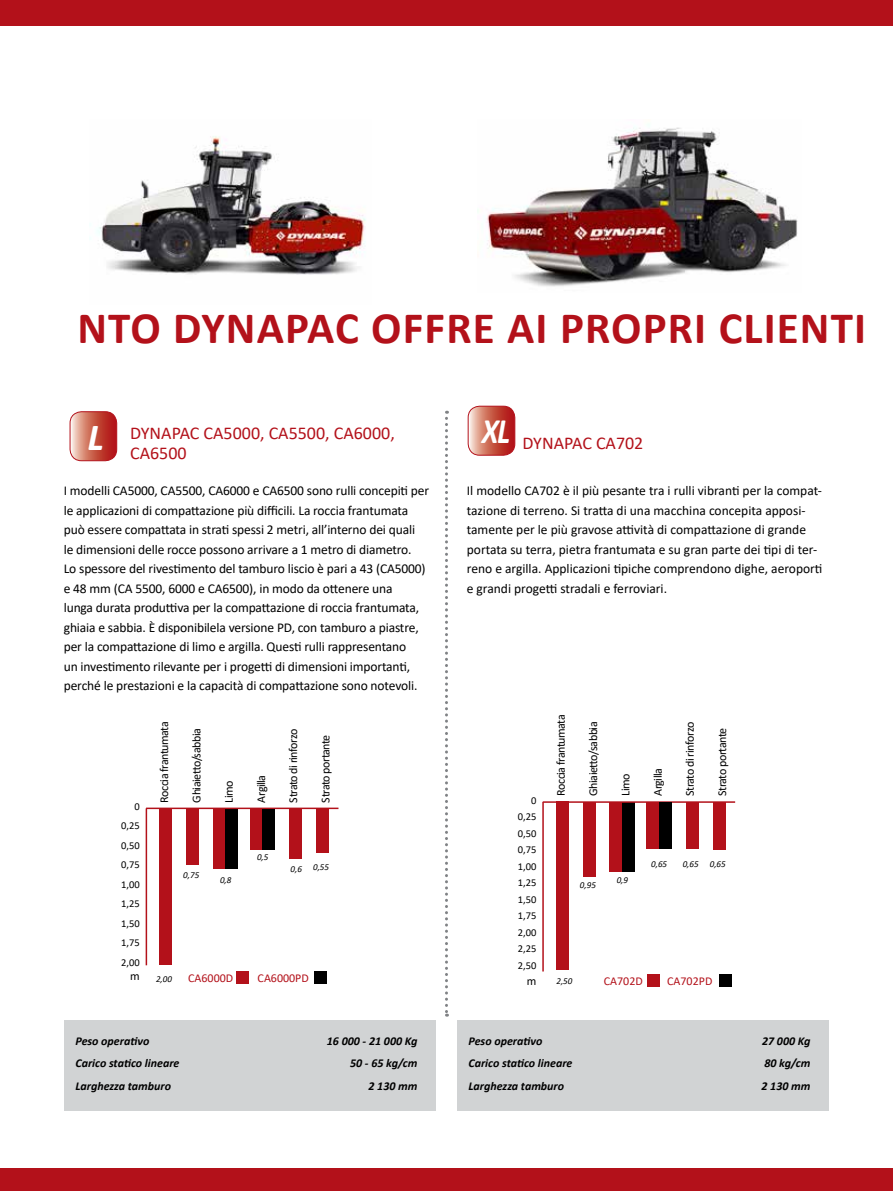
<style>
.page{position:relative;width:893px;height:1191px;background:#fff}
.page>*{position:absolute;margin:0;border:0;box-sizing:border-box;transform-origin:0 0}
.t1{font:700 45px "Calibri";letter-spacing:.025em;color:#b3111a}
.t2{font:italic 700 38.4px "Calibri";color:#fff}
.t3{font:18px/19.5px "Calibri";color:#b3111a}
.t4{font:13.5px/19.5px "Calibri";letter-spacing:-.01em;color:#000}
.t5{font:12px "Calibri";letter-spacing:-.04em;color:#000}
.t6{font:italic 700 12px "Calibri";color:#000}
.t7{font:12px "Calibri";color:#b3111a}
.t8{font:10.5px/16.5px "Calibri";color:#000;text-align:justify}
.t9{font:italic 9px "Calibri";color:#000}
</style>
<div class="page">
<svg style="left:70px;top:412px;width:47px;height:49px"></svg>
<div style="left:70px;top:411px;width:47px;height:50px;border:1px solid #b3111a;border-radius:12px"></div>
<svg style="left:468px;top:406px;width:47px;height:49px"></svg>
<div style="left:468px;top:406px;width:47px;height:50px;border:1px solid #b3111a;border-radius:12px"></div>
<div style="left:237px;top:970px;width:12px;height:13px;background:#b3111a"></div>
<div style="left:314px;top:970px;width:13px;height:13px;background:#000"></div>
<hr style="left:146px;top:808px;width:1px;height:157px;background:#b3111a">
<div style="left:186px;top:808px;width:13px;height:57px;background:#b3111a"></div>
<div style="left:213px;top:808px;width:12px;height:61px;background:#b3111a"></div>
<div style="left:225px;top:808px;width:13px;height:61px;background:#000"></div>
<hr style="left:146px;top:807px;width:192px;height:2px;background:#b3111a">
<div style="left:250px;top:808px;width:13px;height:41px;background:#b3111a"></div>
<div style="left:262px;top:808px;width:13px;height:41px;background:#000"></div>
<div style="left:289px;top:809px;width:13px;height:49px;background:#b3111a"></div>
<div style="left:316px;top:808px;width:13px;height:44px;background:#b3111a"></div>
<div style="left:159px;top:809px;width:13px;height:156px;background:#b3111a"></div>
<div style="left:647px;top:974px;width:13px;height:13px;background:#b3111a"></div>
<div style="left:719px;top:974px;width:13px;height:13px;background:#000"></div>
<hr style="left:542px;top:802px;width:2px;height:169px;background:#b3111a">
<div style="left:583px;top:802px;width:13px;height:74px;background:#b3111a"></div>
<div style="left:609px;top:802px;width:13px;height:69px;background:#b3111a"></div>
<div style="left:622px;top:802px;width:12px;height:69px;background:#000"></div>
<hr style="left:543px;top:801px;width:192px;height:2px;background:#b3111a">
<div style="left:646px;top:802px;width:13px;height:47px;background:#b3111a"></div>
<div style="left:659px;top:802px;width:13px;height:47px;background:#000"></div>
<div style="left:686px;top:802px;width:13px;height:47px;background:#b3111a"></div>
<div style="left:713px;top:802px;width:13px;height:47px;background:#b3111a"></div>
<div style="left:556px;top:801px;width:13px;height:168px;background:#b3111a"></div>
<div style="left:64px;top:1020px;width:372px;height:90px;background:#d1d3d4"></div>
<div style="left:457px;top:1020px;width:372px;height:90px;background:#d1d3d4"></div>
<svg style="left:445px;top:411px;width:3px;height:605px"></svg>
<div style="left:0;top:1168px;width:893px;height:23px;background:#b3111a"></div>
<div style="left:0;top:0;width:893px;height:26px;background:#b3111a"></div>
<img style="left:97px;top:136px;width:269px;height:139px">
<img style="left:486px;top:124px;width:312px;height:163px">
<h1 class="t1" style="left:77px;top:296px;width:790px">NTO DYNAPAC OFFRE AI PROPRI CLIENTI</h1>
<h2 class="t2" style="left:88px;top:410px;width:18px">L</h2>
<h3 class="t3" style="left:130px;top:423px;width:266px">DYNAPAC CA5000, CA5500, CA6000,<br>CA6500</h3>
<h3 class="t3" style="left:482px;top:432px;width:163px"><sup>XL</sup> DYNAPAC CA702</h3>
<p class="t4" style="left:64px;top:481px;width:367px">I modelli CA5000, CA5500, CA6000 e CA6500 sono rulli concepiti per le applicazioni di compattazione più difficili. La roccia frantumata può essere compattata in strati spessi 2 metri, all’interno dei quali<br>le dimensioni delle rocce possono arrivare a 1 metro di diametro.<br>Lo spessore del rivestimento del tamburo liscio è pari a 43 (CA5000) e 48 mm (CA 5500, 6000 e CA6500), in modo da ottenere una<br>lunga durata produttiva per la compattazione di roccia frantumata, ghiaia e sabbia. È disponibilela versione PD, con tamburo a piastre, per la compattazione di limo e argilla. Questi rulli rappresentano<br>un investimento rilevante per i progetti di dimensioni importanti, perché le prestazioni e la capacità di compattazione sono notevoli.</p>
<p class="t8" style="left:121px;top:796px;width:20px;line-height:19.5px;text-indent:13px">0<br>0,25<br>0,50<br>0,75<br>1,00<br>1,25<br>1,50<br>1,75<br>2,00</p>
<p class="t5" style="left:156px;top:802px;width:82px;rotate:-90deg">Roccia frantumata</p>
<p class="t5" style="left:188px;top:802px;width:76px;rotate:-90deg">Ghiaietto/sabbia</p>
<p class="t5" style="left:220px;top:802px;width:24px;rotate:-90deg">Limo</p>
<p class="t5" style="left:253px;top:802px;width:29px;rotate:-90deg">Argilla</p>
<p class="t9" style="left:183px;top:868px;width:17px">0,75</p>
<p class="t9" style="left:220px;top:873px;width:13px">0,8</p>
<p class="t9" style="left:257px;top:851px;width:13px">0,5</p>
<p class="t5" style="left:285px;top:802px;width:75px;rotate:-90deg">Strato di rinforzo</p>
<p class="t5" style="left:317px;top:802px;width:69px;rotate:-90deg">Strato portante</p>
<p class="t9" style="left:291px;top:863px;width:13px">0,6</p>
<p class="t9" style="left:313px;top:860px;width:17px">0,55</p>
<p class="t4" style="left:467px;top:481px;width:357px">Il modello CA702 è il più pesante tra i rulli vibranti per la compat&shy;tazione di terreno. Si tratta di una macchina concepita apposi&shy;tamente per le più gravose attività di compattazione di grande portata su terra, pietra frantumata e su gran parte dei tipi di ter&shy;reno e argilla. Applicazioni tipiche comprendono dighe, aeroporti e grandi progetti stradali e ferroviari.</p>
<p class="t8" style="left:518px;top:791px;width:20px;text-indent:13px">0<br>0,25<br>0,50<br>0,75<br>1,00<br>1,25<br>1,50<br>1,75<br>2,00<br>2,25<br>2,50</p>
<p class="t5" style="left:553px;top:795px;width:82px;rotate:-90deg">Roccia frantumata</p>
<p class="t5" style="left:585px;top:795px;width:76px;rotate:-90deg">Ghiaietto/sabbia</p>
<p class="t5" style="left:617px;top:795px;width:24px;rotate:-90deg">Limo</p>
<p class="t5" style="left:649px;top:795px;width:29px;rotate:-90deg">Argilla</p>
<p class="t5" style="left:682px;top:795px;width:75px;rotate:-90deg">Strato di rinforzo</p>
<p class="t5" style="left:714px;top:795px;width:69px;rotate:-90deg">Strato portante</p>
<p class="t9" style="left:580px;top:879px;width:17px">0,95</p>
<p class="t9" style="left:617px;top:873px;width:13px">0,9</p>
<p class="t9" style="left:651px;top:858px;width:17px">0,65</p>
<p class="t9" style="left:683px;top:857px;width:45px">0,65 0,65</p>
<p class="t5" style="left:130px;top:967px;width:11px">m</p>
<p class="t7" style="left:188px;top:969px;width:47px">CA6000D</p>
<p class="t7" style="left:258px;top:969px;width:53px">CA6000PD</p>
<p class="t9" style="left:156px;top:972px;width:17px">2,00</p>
<p class="t9" style="left:556px;top:974px;width:17px">2,50</p>
<p class="t5" style="left:527px;top:972px;width:11px">m</p>
<p class="t7" style="left:604px;top:973px;width:40px">CA702D</p>
<p class="t7" style="left:667px;top:973px;width:47px">CA702PD</p>
<p class="t6" style="left:75px;top:1032px;width:75px">Peso operativo</p>
<p class="t6" style="left:327px;top:1032px;width:92px">16 000 - 21 000 Kg</p>
<p class="t6" style="left:75px;top:1055px;width:106px">Carico statico lineare</p>
<p class="t6" style="left:350px;top:1055px;width:69px">50 - 65 kg/cm</p>
<p class="t6" style="left:75px;top:1077px;width:97px">Larghezza tamburo</p>
<p class="t6" style="left:368px;top:1077px;width:51px">2 130 mm</p>
<p class="t6" style="left:468px;top:1032px;width:75px">Peso operativo</p>
<p class="t6" style="left:762px;top:1032px;width:50px">27 000 Kg</p>
<p class="t6" style="left:468px;top:1055px;width:106px">Carico statico lineare</p>
<p class="t6" style="left:764px;top:1055px;width:48px">80 kg/cm</p>
<p class="t6" style="left:468px;top:1077px;width:97px">Larghezza tamburo</p>
<p class="t6" style="left:761px;top:1077px;width:51px">2 130 mm</p>
</div>
